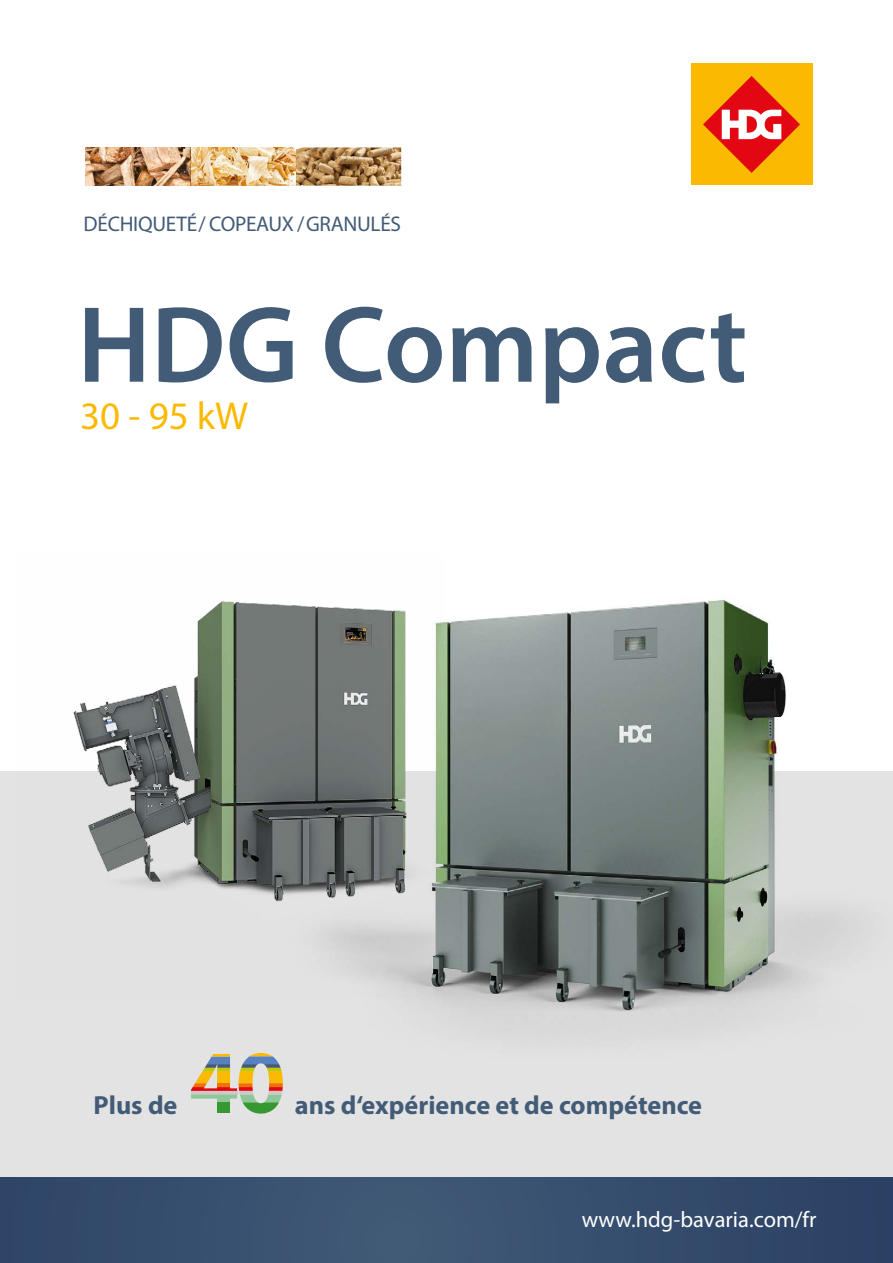
<style>
.page{position:relative;width:893px;height:1263px;background:#fff}
.page>*{position:absolute;margin:0;border:0;box-sizing:border-box;transform-origin:0 0}
.t1{font:600 109.5px "Myriad Pro";color:#425b77}
.t2{font:39px "Myriad Pro";color:#fbba00}
.t3{font:700 26.25px "Myriad Pro";color:#425b77}
.t4{font:22.5px "Myriad Pro";color:#fff}
.t5{font:21.3px "Myriad Pro";letter-spacing:-.015em;color:#425b77}
</style>
<div class="page">
<div style="left:0;top:771px;width:893px;height:492px;background:#e3e3e3"></div>
<img style="left:256px;top:599px;width:595px;height:515px">
<img style="left:431px;top:601px;width:336px;height:408px">
<img style="left:73px;top:599px;width:372px;height:398px">
<div style="left:691px;top:64px;width:121px;height:121px;background:#fbba00"></div>
<svg style="left:703px;top:76px;width:97px;height:97px"></svg>
<img style="left:85px;top:147px;width:316px;height:39px">
<div style="left:0;top:1178px;width:893px;height:85px;background:#364e6e"></div>
<svg style="left:191px;top:1053px;width:92px;height:60px"></svg>
<p class="t5" style="left:84px;top:211px;width:319px">DÉCHIQUETÉ/ COPEAUX /GRANULÉS</p>
<h1 class="t1" style="left:77px;top:275px;width:672px">HDG Compact</h1>
<h2 class="t2" style="left:80px;top:391px;width:170px">30 - 95 kW</h2>
<p class="t3" style="left:94px;top:1088px;width:85px">Plus de</p>
<p class="t3" style="left:295px;top:1088px;width:409px">ans d‘expérience et de compétence</p>
<p class="t4" style="left:582px;top:1205px;width:236px">www.hdg-bavaria.com/fr</p>
</div>
